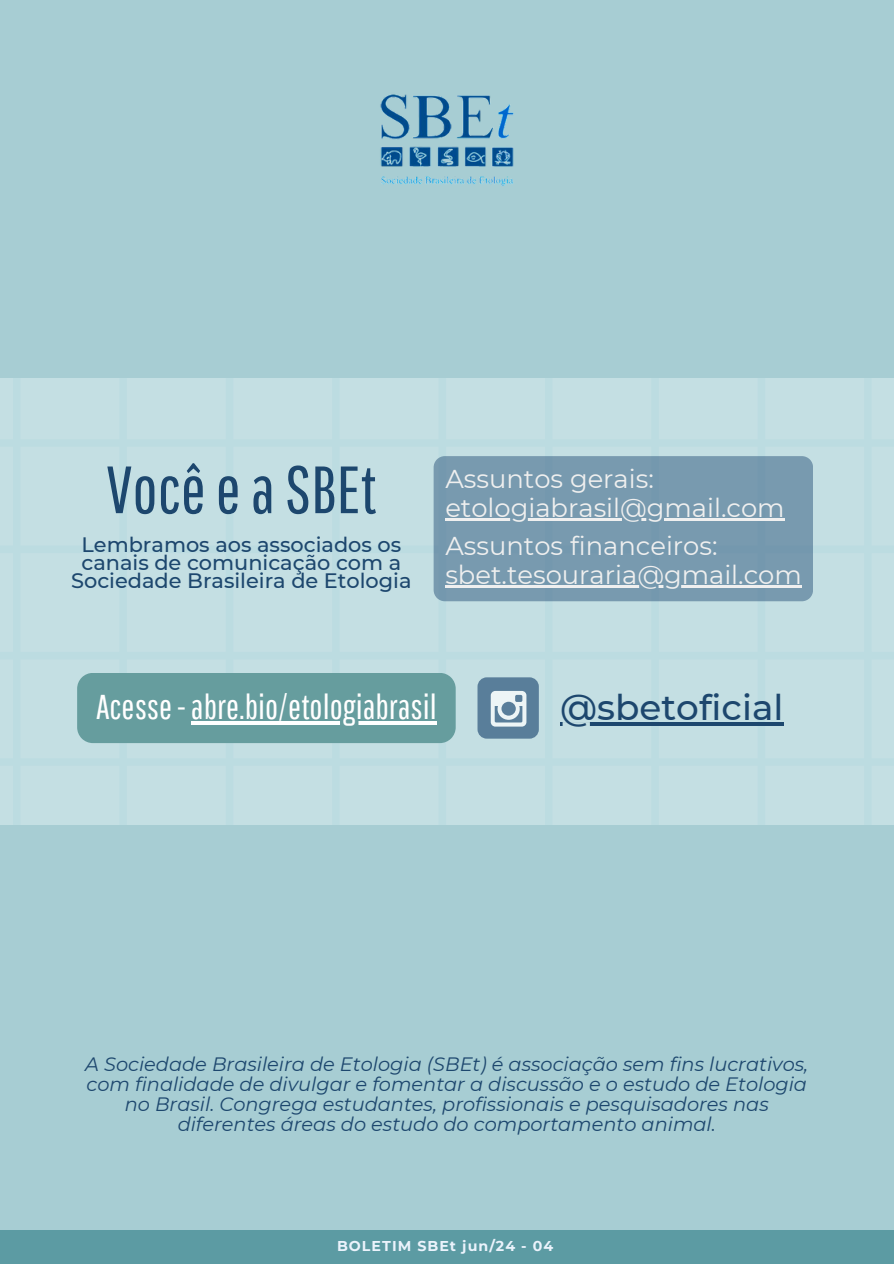
<style>
.page{position:relative;width:894px;height:1264px;background:#fff}
.page>*{position:absolute;margin:0;border:0;box-sizing:border-box;transform-origin:0 0}
.t1{font:66.6px "Pathway Gothic One";color:#1d476e}
.t2{font:500 35.7px "Montserrat";color:#1d476e}
.t3{font:34.5px "Pathway Gothic One";color:#fff}
.t4{font:25.8px/38.1px "Montserrat";color:#efefef}
.t5{font:500 20.85px/17.7px "Montserrat";color:#1d476e;text-align:center}
.t6{font:italic 19.35px/20.2px "Montserrat";color:#1d476e;text-align:center}
.t7{font:700 14.25px "Montserrat";letter-spacing:.075em;color:#ebf3fc}
</style>
<div class="page">
<div style="left:0;top:0;width:893px;height:1263px;background:#a7cdd3"></div>
<div style="left:0;top:1230px;width:893px;height:33px;background:#5c9ba3"></div>
<svg style="left:0;top:378px;width:893px;height:446px;background:#b2d0d7"></svg>
<hr style="left:560px;top:722px;width:223px;height:4px;background:#1d476e">
<img style="left:380px;top:94px;width:134px;height:92px">
<p class="t1" style="left:106px;top:449px;width:271px">VocêeaSBEt</p>
<h1 class="t4" style="left:445px;top:460px;width:210px">Assuntos gerais:</h1>
<h5 class="t4" style="left:445px;top:488px;width:341px">etologiabrasil@gmail.com<br>Assuntos financeiros:</h5>
<h4 class="t4" style="left:445px;top:555px;width:358px">sbet.tesouraria@gmail.com</h4>
<h4 class="t5" style="left:71px;top:536px;width:342px">Lembramos aos associados os canais de comunicação com a<br>Sociedade Brasileira de Etologia</h4>
<h3 class="t3" style="left:96px;top:686px;width:342px">Acesse-abre.bio/etologiabrasil</h3>
<h2 class="t2" style="left:560px;top:685px;width:224px">@sbetoficial</h2>
<p class="t6" style="left:85px;top:1053px;width:724px">A Sociedade Brasileira de Etologia (SBEt) é associação sem fins lucrativos, com finalidade de divulgar e fomentar a discussão e o estudo de Etologia no Brasil. Congrega estudantes, profissionais e pesquisadores nas diferentes áreas do estudo do comportamento animal.</p>
<p class="t7" style="left:337px;top:1236px;width:218px">BOLETIM SBEt jun/24 - 04</p>
</div>
